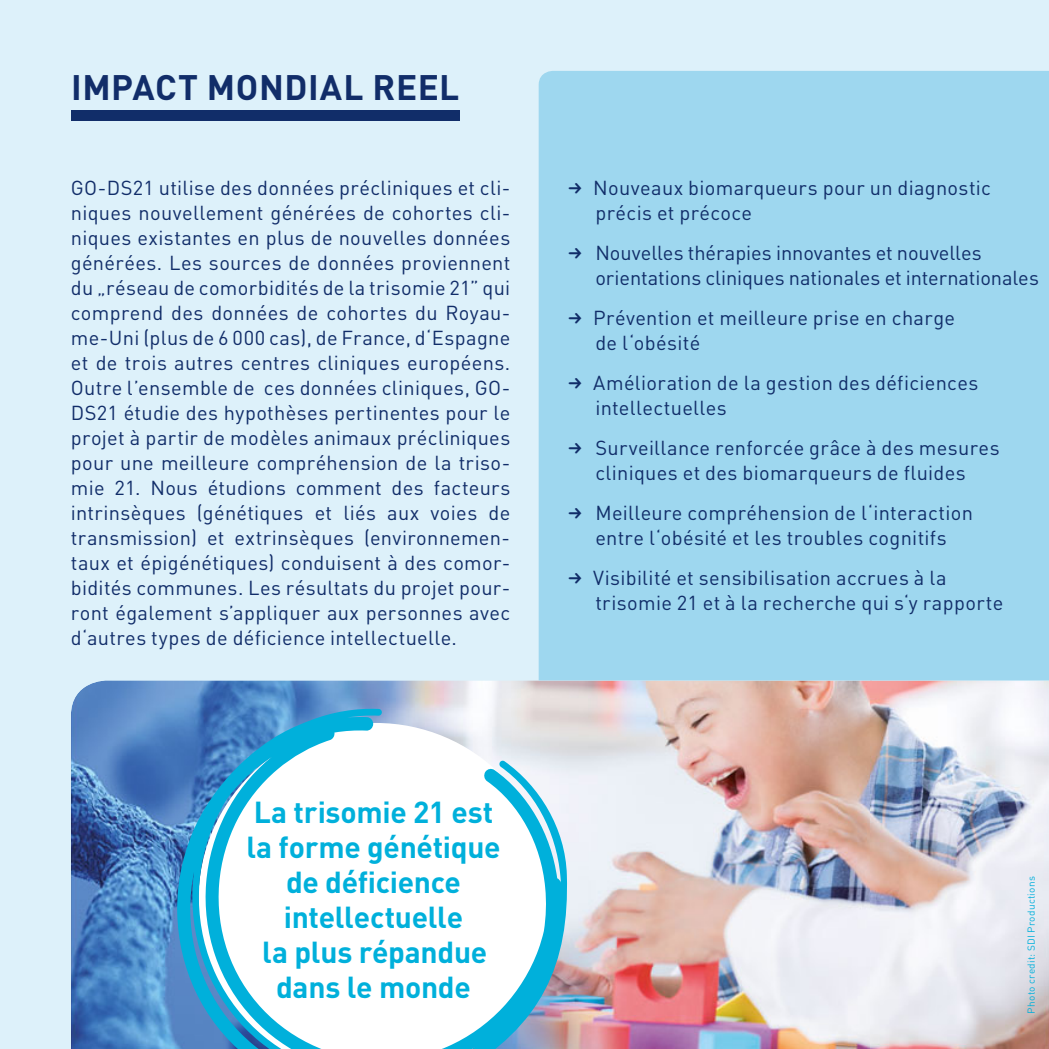
<style>
.page{position:relative;width:1049px;height:1049px;background:#ddf1fa}
.page>*{position:absolute;margin:0;border:0;box-sizing:border-box;transform-origin:0 0}
.t1{font:700 35px "DIN Pro";letter-spacing:.015em;color:#112d69}
.t2{font:700 30px/35px "DIN Pro";letter-spacing:-.01em;color:#00b0db;text-align:center}
.t3{font:20px/25px "DIN Pro";letter-spacing:.015em;color:#112d69}
.t4{font:20px/25px "DIN Pro";letter-spacing:-.005em;color:#112d69}
.t5{font:10px "DIN Pro";letter-spacing:.03em;color:#00b0db}
</style>
<div class="page">
<img style="left:71px;top:680px;width:978px;height:369px">
<div style="left:71px;top:110px;width:389px;height:10px;background:#112d69"></div>
<div style="left:539px;top:71px;width:510px;height:609px;background:#9ed7ef"></div>
<img style="left:539px;top:680px;width:510px;height:1px">
<svg style="left:177px;top:708px;width:392px;height:341px;background:#c2e2f0"></svg>
<svg style="left:569px;top:183px;width:12px;height:11px"></svg>
<svg style="left:569px;top:248px;width:12px;height:11px"></svg>
<svg style="left:569px;top:313px;width:12px;height:11px"></svg>
<svg style="left:569px;top:378px;width:12px;height:11px"></svg>
<svg style="left:569px;top:443px;width:12px;height:11px"></svg>
<svg style="left:569px;top:508px;width:12px;height:11px"></svg>
<svg style="left:569px;top:573px;width:12px;height:11px"></svg>
<h1 class="t1" style="left:71px;top:75px;width:390px">IMPACT MONDIAL REEL</h1>
<p class="t3" style="left:71px;top:178px;width:441px;text-align:justify">GO-DS21 utilise des données précliniques et cli&shy;niques nouvellement générées de cohortes cli&shy;niques existantes en plus de nouvelles données générées. Les sources de données proviennent du „réseau de comorbidités de la trisomie 21” qui comprend des données de cohortes du Royau&shy;me-Uni (plus de 6 000 cas), de France, d‘Espagne et de trois autres centres cliniques européens.<br>Outre l’ensemble de ces données cliniques, GO-DS21 étudie des hypothèses pertinentes pour le projet à partir de modèles animaux précliniques pour une meilleure compréhension de la triso&shy;mie 21. Nous étudions comment des facteurs intrinsèques (génétiques et liés aux voies de transmission) et extrinsèques (environnemen&shy;taux et épigénétiques) conduisent à des comor&shy;bidités communes. Les résultats du projet pour&shy;ront également s’appliquer aux personnes avec d‘autres types de déficience intellectuelle.</p>
<p class="t3" style="left:593px;top:178px;width:399px">Nouveaux biomarqueurs pour un diagnostic précis et précoce</p>
<p class="t4" style="left:595px;top:243px;width:445px">Nouvelles thérapies innovantes et nouvelles orientations cliniques nationales et internationales</p>
<p class="t3" style="left:593px;top:308px;width:363px">Prévention et meilleure prise en charge de l‘obésité</p>
<p class="t3" style="left:593px;top:373px;width:387px">Amélioration de la gestion des déficiences intellectuelles</p>
<p class="t3" style="left:595px;top:438px;width:406px">Surveillance renforcée grâce à des mesures cliniques et des biomarqueurs de fluides</p>
<p class="t3" style="left:595px;top:503px;width:379px">Meilleure compréhension de l‘interaction entre l‘obésité et les troubles cognitifs</p>
<p class="t3" style="left:593px;top:568px;width:412px">Visibilité et sensibilisation accrues à la trisomie 21 et à la recherche qui s‘y rapporte</p>
<h2 class="t2" style="left:246px;top:798px;width:256px">La trisomie 21 est la forme génétique de déficience intellectuelle<br>la plus répandue dans le monde</h2>
<p class="t5" style="left:1028px;top:1013px;width:139px;rotate:-90deg">Photo credit: SDI Productions</p>
</div>
